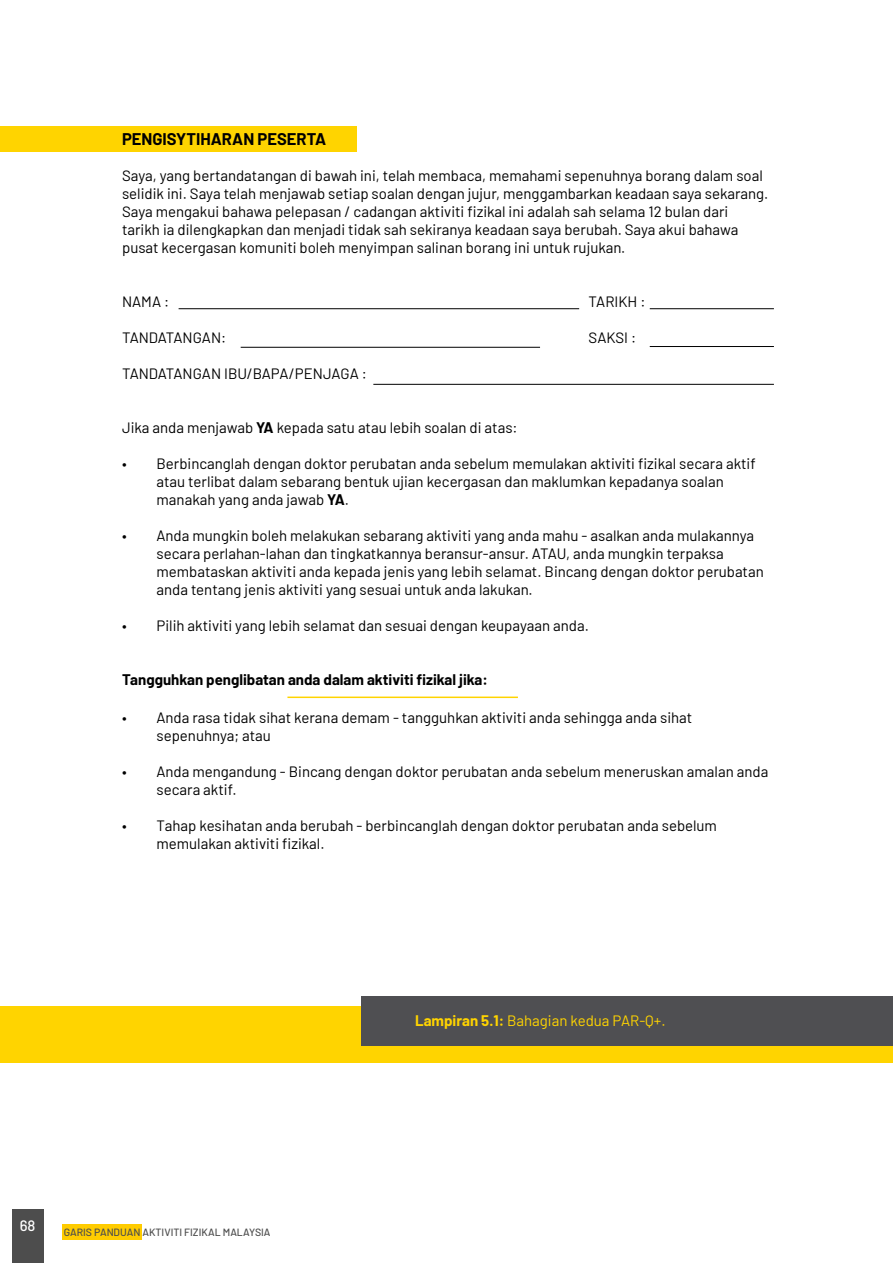
<style>
.page{position:relative;width:893px;height:1263px;background:#fff}
.page>*{position:absolute;margin:0;border:0;box-sizing:border-box;transform-origin:0 0}
.t1{font:700 16.5px "Barlow";color:#000}
.t2{font:15px/18px "Barlow";color:#000}
.t3{font:700 15px "Barlow";color:#000}
.t4{font:15px "Barlow";color:#ffd400}
.t5{font:500 15px "Barlow";color:#fff}
.t6{font:500 10.5px "Barlow";color:#4d4d4d}
.s1{font-weight:700}
</style>
<div class="page">
<div style="left:62px;top:1224px;width:79px;height:15px;background:#fc0"></div>
<div style="left:12px;top:1209px;width:32px;height:54px;background:#4d4d4d"></div>
<div style="left:0;top:126px;width:356px;height:26px;background:#ffd400"></div>
<div style="left:0;top:1006px;width:893px;height:56px;background:#ffd400"></div>
<div style="left:361px;top:996px;width:532px;height:50px;background:#4f4f52"></div>
<hr style="left:179px;top:308px;width:400px;height:1px;background:#000">
<hr style="left:241px;top:347px;width:299px;height:1px;background:#000">
<hr style="left:373px;top:384px;width:401px;height:1px;background:#000">
<hr style="left:650px;top:308px;width:124px;height:1px;background:#000">
<hr style="left:650px;top:346px;width:124px;height:1px;background:#000">
<hr style="left:287px;top:696px;width:231px;height:2px;background:#ffd400">
<p class="t1" style="left:122px;top:127px;width:206px">PENGISYTIHARAN PESERTA</p>
<p class="t2" style="left:122px;top:166px;width:648px">Saya, yang bertandatangan di bawah ini, telah membaca, memahami sepenuhnya borang dalam soal selidik ini. Saya telah menjawab setiap soalan dengan jujur, menggambarkan keadaan saya sekarang.<br>Saya mengakui bahawa pelepasan / cadangan aktiviti fizikal ini adalah sah selama 12 bulan dari tarikh ia dilengkapkan dan menjadi tidak sah sekiranya keadaan saya berubah. Saya akui bahawa pusat kecergasan komuniti boleh menyimpan salinan borang ini untuk rujukan.</p>
<p class="t2" style="left:122px;top:292px;width:49px">NAMA :</p>
<p class="t2" style="left:589px;top:292px;width:58px">TARIKH :</p>
<p class="t2" style="left:122px;top:328px;width:106px">TANDATANGAN:</p>
<p class="t2" style="left:589px;top:328px;width:49px">SAKSI :</p>
<p class="t2" style="left:122px;top:364px;width:246px">TANDATANGAN IBU/BAPA/PENJAGA :</p>
<p class="t2" style="left:122px;top:418px;width:397px">Jika anda menjawab <span class="s1">YA</span> kepada satu atau lebih soalan di atas:</p>
<p class="t2" style="left:157px;top:454px;width:601px;text-indent:-34px">• Berbincanglah dengan doktor perubatan anda sebelum memulakan aktiviti fizikal secara aktif atau terlibat dalam sebarang bentuk ujian kecergasan dan maklumkan kepadanya soalan manakah yang anda jawab <span class="s1">YA</span>.</p>
<p class="t2" style="left:157px;top:526px;width:609px;text-indent:-34px">• Anda mungkin boleh melakukan sebarang aktiviti yang anda mahu - asalkan anda mulakannya secara perlahan-lahan dan tingkatkannya beransur-ansur. ATAU, anda mungkin terpaksa membataskan aktiviti anda kepada jenis yang lebih selamat. Bincang dengan doktor perubatan anda tentang jenis aktiviti yang sesuai untuk anda lakukan.</p>
<p class="t2" style="left:122px;top:616px;width:468px">• Pilih aktiviti yang lebih selamat dan sesuai dengan keupayaan anda.</p>
<p class="t3" style="left:122px;top:669px;width:367px">Tangguhkan penglibatan anda dalam aktiviti fizikal jika:</p>
<p class="t2" style="left:157px;top:707px;width:537px;text-indent:-34px">• Anda rasa tidak sihat kerana demam - tangguhkan aktiviti anda sehingga anda sihat sepenuhnya; atau</p>
<p class="t2" style="left:157px;top:761px;width:613px;text-indent:-34px">• Anda mengandung - Bincang dengan doktor perubatan anda sebelum meneruskan amalan anda secara aktif.</p>
<p class="t2" style="left:157px;top:815px;width:562px;text-indent:-34px">• Tahap kesihatan anda berubah - berbincanglah dengan doktor perubatan anda sebelum memulakan aktiviti fizikal.</p>
<p class="t4" style="left:415px;top:1009px;width:252px"><span class="s1">Lampiran 5.1:</span> Bahagian kedua PAR-Q+.</p>
<p class="t5" style="left:20px;top:1215px;width:17px">68</p>
<p class="t6" style="left:64px;top:1224px;width:208px">GARIS PANDUAN AKTIVITI FIZIKAL MALAYSIA</p>
</div>
